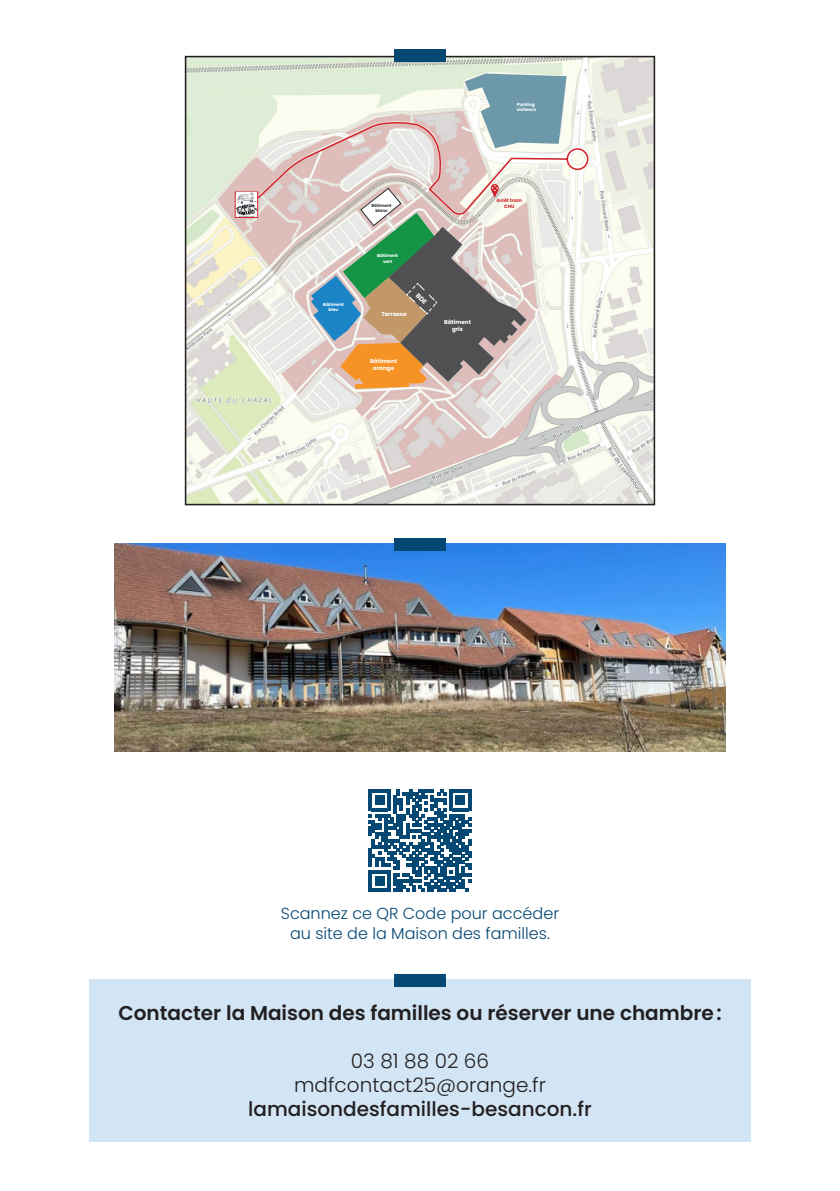
<style>
.page{position:relative;width:840px;height:1191px;background:#fff}
.page>*{position:absolute;margin:0;border:0;box-sizing:border-box;transform-origin:0 0}
.Texte_colonne{font:600 20px "Poppins";color:#231f20}
.Texte_colonne-2{font:300 20px "Poppins";color:#231f20}
.Texte_colonne-3{font:500 20px "Poppins";color:#231f20}
.Titre_3{font:300 16px/19.2px "Poppins";color:#064874;text-align:center}
.t1{font:700 5.6px/6.8px "Poppins";color:#fff;text-align:center}
.t2{font:700 4.8px/5.6px "Poppins";color:#d0232a;text-align:center}
.t3{font:700 4.4px/5.2px "Poppins";color:#fff;text-align:center}
.t4{font:700 4.2px/5px "Poppins";color:#333638;text-align:center}
</style>
<div class="page">
<img style="left:188px;top:59px;width:463px;height:443px">
<div style="left:235px;top:192px;width:23px;height:26px;border:1px solid #d0232a"></div>
<img style="left:236px;top:193px;width:20px;height:23px">
<div style="left:185px;top:56px;width:469px;height:449px;border:2px solid #231f20"></div>
<div style="left:89px;top:978px;width:661px;height:163px;background:#d2e5f4"></div>
<img style="left:115px;top:543px;width:610px;height:208px">
<div style="left:394px;top:974px;width:51px;height:12px;background:#064874"></div>
<div style="left:394px;top:539px;width:51px;height:12px;background:#064874"></div>
<div style="left:394px;top:50px;width:51px;height:12px;background:#064874"></div>
<svg style="left:368px;top:789px;width:103px;height:102px"></svg>
<svg style="left:256px;top:74px;width:333px;height:315px"></svg>
<p class="t3" style="left:323px;top:302px;width:22px">Bâtiment bleu</p>
<p class="t4" style="left:371px;top:203px;width:22px">Bâtiment blanc</p>
<p class="t3" style="left:377px;top:253px;width:22px">Bâtiment vert</p>
<p class="t1" style="left:381px;top:311px;width:27px">Terrasse</p>
<p class="t1" style="left:370px;top:358px;width:28px">Bâtiment orange</p>
<p class="t3" style="left:516px;top:102px;width:21px;text-align:left">Parking visiteurs</p>
<p class="t2" style="left:496px;top:197px;width:27px">Arrêt tram<br>CHU</p>
<p class="t1" style="left:444px;top:319px;width:28px">Bâtiment gris</p>
<p class="Titre_3" style="left:281px;top:904px;width:279px">Scannez ce QR Code pour accéder au site de la Maison des familles.</p>
<p class="Texte_colonne" style="left:118px;top:1001px;width:604px">Contacter la Maison des familles ou réserver une chambre:</p>
<p class="Texte_colonne-2" style="left:350px;top:1049px;width:140px">03 81 88 02 66</p>
<p class="Texte_colonne-2" style="left:294px;top:1073px;width:253px">mdfcontact25@orange.fr</p>
<p class="Texte_colonne-3" style="left:248px;top:1097px;width:344px">lamaisondesfamilles-besancon.fr</p>
</div>
